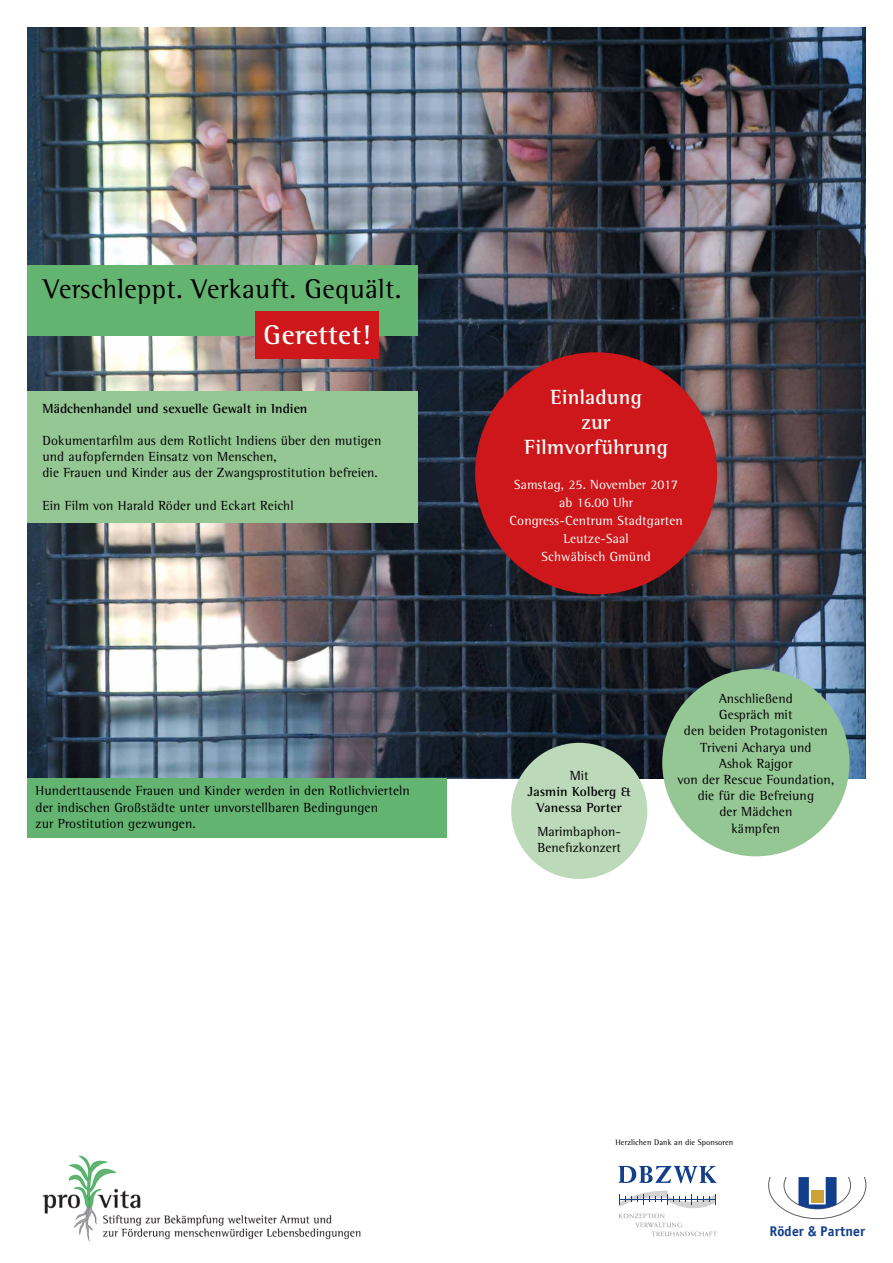
<style>
.page{position:relative;width:893px;height:1263px;background:#fff}
.page>*{position:absolute;margin:0;border:0;box-sizing:border-box;transform-origin:0 0}
.t1{font:27.75px "Rotis Semi Serif";letter-spacing:.01em;color:#000}
.t2{font:700 27.75px "Rotis Semi Serif";letter-spacing:.01em;color:#fff}
.t3{font:700 21px/25.2px "Rotis Semi Serif";letter-spacing:.01em;color:#fff;text-align:center}
.t4{font:700 14.48px "Officina Sans EF";letter-spacing:.01em;color:#123f8c}
.t5{font:13.5px/16.2px "Rotis Semi Serif";letter-spacing:.01em;color:#000}
.t6{font:13.5px/18px "Rotis Semi Serif";letter-spacing:.01em;color:#fff;text-align:center}
.t7{font:700 13.5px/16.2px "Rotis Semi Serif";color:#000;text-align:center}
.t8{font:8.25px "Rotis Semi Serif";letter-spacing:.01em;color:#000}
</style>
<div class="page">
<img style="left:27px;top:27px;width:839px;height:752px">
<div style="left:27px;top:391px;width:391px;height:132px;background:#95c795"></div>
<div style="left:27px;top:266px;width:391px;height:70px;background:#64b471"></div>
<div style="left:255px;top:311px;width:124px;height:47px;background:#cd171a"></div>
<div style="left:27px;top:779px;width:419px;height:59px;background:#64b471"></div>
<img style="left:42px;top:1155px;width:319px;height:87px">
<svg style="left:768px;top:1177px;width:99px;height:42px"></svg>
<svg style="left:619px;top:1166px;width:97px;height:17px"></svg>
<svg style="left:619px;top:1191px;width:98px;height:45px"></svg>
<div style="left:662px;top:669px;width:187px;height:187px;background:#95c795;border-radius:50%"></div>
<div style="left:475px;top:352px;width:242px;height:242px;background:#cd171a;border-radius:50%"></div>
<div style="left:511px;top:743px;width:136px;height:136px;background:#bcdaba;border-radius:50%"></div>
<h1 class="t1" style="left:43px;top:273px;width:359px">Verschleppt. Verkauft. Gequält.</h1>
<h1 class="t2" style="left:264px;top:318px;width:109px">Gerettet!</h1>
<p class="t7" style="left:43px;top:400px;width:266px">Mädchenhandel und sexuelle Gewalt in Indien</p>
<p class="t5" style="left:43px;top:432px;width:340px">Dokumentarfilm aus dem Rotlicht Indiens über den mutigen und aufopfernden Einsatz von Menschen,<br>die Frauen und Kinder aus der Zwangsprostitution befreien.</p>
<p class="t5" style="left:43px;top:497px;width:253px">Ein Film von Harald Röder und Eckart Reichl</p>
<p class="t5" style="left:36px;top:783px;width:376px">Hunderttausende Frauen und Kinder werden in den Rotlichvierteln der indischen Großstädte unter unvorstellbaren Bedingungen<br>zur Prostitution gezwungen.</p>
<h2 class="t3" style="left:524px;top:384px;width:145px">Einladung<br>zur<br>Filmvorführung</h2>
<p class="t6" style="left:510px;top:475px;width:175px">Samstag, 25. November 2017 ab 16.00 Uhr<br>Congress-Centrum Stadtgarten<br>Leutze-Saal<br>Schwäbisch Gmünd</p>
<p class="t5" style="left:570px;top:767px;width:21px">Mit</p>
<p class="t7" style="left:528px;top:783px;width:105px">Jasmin Kolberg &amp;<br>Vanessa Porter</p>
<p class="t5" style="left:537px;top:823px;width:85px">Marimbaphon-<br>Benefizkonzert</p>
<p class="t5" style="left:677px;top:690px;width:158px;text-align:center">Anschließend<br>Gespräch mit<br>den beiden Protagonisten<br>Triveni Acharya und<br>Ashok Rajgor<br>von der Rescue Foundation, die für die Befreiung<br>der Mädchen<br>kämpfen</p>
<p class="t8" style="left:615px;top:1138px;width:119px">Herzlichen Dank an die Sponsoren</p>
<p class="t4" style="left:769px;top:1222px;width:97px">Röder &amp; Partner</p>
</div>
